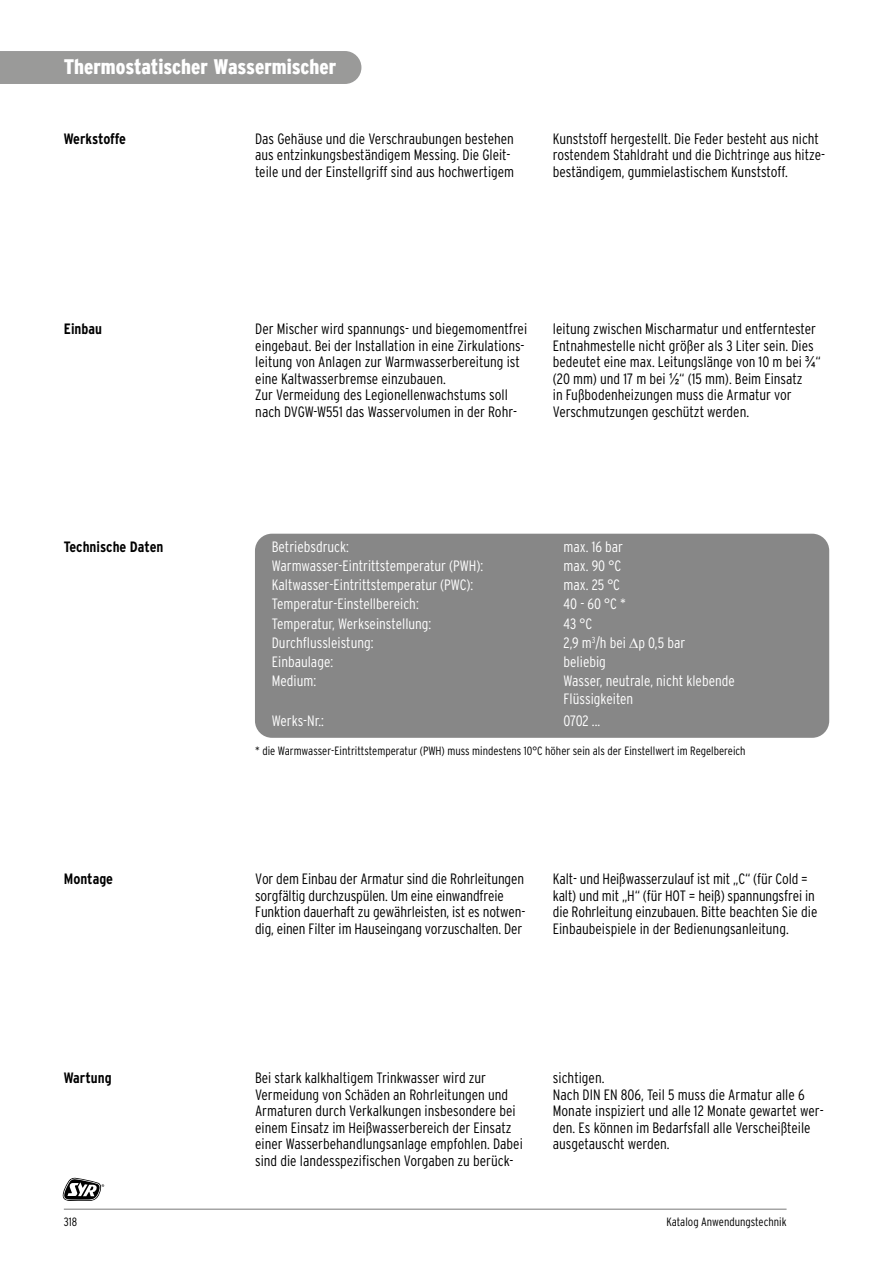
<style>
.page{position:relative;width:893px;height:1263px;background:#fff}
.page>*{position:absolute;margin:0;border:0;box-sizing:border-box;transform-origin:0 0}
.t1{font:900 condensed 21px "Interstate";color:#fff}
.t2{font:300 condensed 15px/16.5px "Interstate";color:#000}
.t3{font:300 condensed 15px/18px "Interstate";color:#fff}
.t4{font:700 condensed 15px "Interstate";color:#000}
.t5{font:300 condensed 12px "Interstate";color:#000}
.s1{font-family:"Arial Narrow";font-weight:400;font-stretch:normal}
</style>
<div class="page">
<div style="left:255px;top:534px;width:574px;height:204px;background:#878787;border-radius:17px"></div>
<svg style="left:63px;top:1178px;width:41px;height:23px"></svg>
<hr style="left:64px;top:1209px;width:723px;height:1px;background:#000">
<div style="left:0;top:51px;width:361px;height:33px;background:#9a9a99"></div>
<h1 class="t1" style="left:64px;top:55px;width:274px">Thermostatischer Wassermischer</h1>
<p class="t4" style="left:64px;top:129px;width:64px">Werkstoffe</p>
<p class="t2" style="left:255px;top:130px;width:261px">Das Gehäuse und die Verschraubungen bestehen aus entzinkungsbeständigem Messing. Die Gleit&shy;teile und der Einstellgriff sind aus hochwertigem</p>
<p class="t2" style="left:553px;top:130px;width:274px">Kunststoff hergestellt. Die Feder besteht aus nicht rostendem Stahldraht und die Dichtringe aus hitze&shy;beständigem, gummielastischem Kunststoff.</p>
<p class="t4" style="left:64px;top:320px;width:40px">Einbau</p>
<p class="t2" style="left:255px;top:320px;width:273px">Der Mischer wird spannungs- und biegemomentfrei eingebaut. Bei der Installation in eine Zirkulations&shy;leitung von Anlagen zur Warmwasserbereitung ist eine Kaltwasserbremse einzubauen.<br>Zur Vermeidung des Legionellenwachstums soll nach DVGW-W551 das Wasservolumen in der Rohr-</p>
<p class="t2" style="left:553px;top:320px;width:269px">leitung zwischen Mischarmatur und entferntester Entnahmestelle nicht größer als 3 Liter sein. Dies bedeutet eine max. Leitungslänge von 10 m bei <span class="s1">¾</span>“ (20 mm) und 17 m bei <span class="s1">½</span>“ (15 mm). Beim Einsatz<br>in Fußbodenheizungen muss die Armatur vor Verschmutzungen geschützt werden.</p>
<p class="t4" style="left:64px;top:538px;width:101px">Technische Daten</p>
<p class="t4" style="left:64px;top:870px;width:51px">Montage</p>
<p class="t3" style="left:272px;top:538px;width:79px">Betriebsdruck:</p>
<p class="t3" style="left:564px;top:538px;width:61px">max. 16 bar</p>
<p class="t3" style="left:272px;top:557px;width:213px">Warmwasser-Eintrittstemperatur (PWH):</p>
<p class="t3" style="left:564px;top:557px;width:59px">max. 90 °C</p>
<p class="t3" style="left:272px;top:576px;width:203px">Kaltwasser-Eintrittstemperatur (PWC):</p>
<p class="t3" style="left:564px;top:576px;width:58px">max. 25 °C</p>
<p class="t3" style="left:272px;top:595px;width:148px">Temperatur-Einstellbereich:</p>
<p class="t3" style="left:564px;top:595px;width:64px">40 - 60 °C *</p>
<p class="t3" style="left:272px;top:614px;width:161px">Temperatur, Werkseinstellung:</p>
<p class="t3" style="left:564px;top:614px;width:30px">43 °C</p>
<p class="t3" style="left:272px;top:633px;width:103px">Durchflussleistung:</p>
<p class="t3" style="left:564px;top:633px;width:123px">2,9 m<sup>3</sup>/h bei p 0,5 bar</p>
<p class="t3" style="left:272px;top:652px;width:63px">Einbaulage:</p>
<p class="t3" style="left:564px;top:652px;width:44px">beliebig</p>
<p class="t3" style="left:272px;top:672px;width:46px">Medium:</p>
<p class="t3" style="left:564px;top:672px;width:173px">Wasser, neutrale, nicht klebende<br>Flüssigkeiten</p>
<p class="t3" style="left:272px;top:711px;width:54px">Werks-Nr.:</p>
<p class="t3" style="left:564px;top:711px;width:38px">0702 ...</p>
<p class="t5" style="left:255px;top:744px;width:492px">* die Warmwasser-Eintrittstemperatur (PWH) muss mindestens 10°C höher sein als der Einstellwert im Regelbereich</p>
<p class="t2" style="left:255px;top:870px;width:272px">Vor dem Einbau der Armatur sind die Rohrleitungen sorgfältig durchzuspülen. Um eine einwandfreie Funktion dauerhaft zu gewährleisten, ist es notwen&shy;dig, einen Filter im Hauseingang vorzuschalten. Der</p>
<p class="t2" style="left:553px;top:870px;width:266px">Kalt- und Heißwasserzulauf ist mit „C“ (für Cold = kalt) und mit „H“ (für HOT = heiß) spannungsfrei in die Rohrleitung einzubauen. Bitte beachten Sie die Einbaubeispiele in der Bedienungsanleitung.</p>
<p class="t4" style="left:64px;top:1069px;width:49px">Wartung</p>
<p class="t2" style="left:553px;top:1069px;width:272px">sichtigen.<br>Nach DIN EN 806, Teil 5 muss die Armatur alle 6<br>Monate inspiziert und alle 12 Monate gewartet wer&shy;den. Es können im Bedarfsfall alle Verscheißteile ausgetauscht werden.</p>
<p class="t2" style="left:255px;top:1069px;width:269px">Bei stark kalkhaltigem Trinkwasser wird zur Vermeidung von Schäden an Rohrleitungen und Armaturen durch Verkalkungen insbesondere bei einem Einsatz im Heißwasserbereich der Einsatz einer Wasserbehandlungsanlage empfohlen. Dabei sind die landesspezifischen Vorgaben zu berück-</p>
<p class="t5" style="left:64px;top:1215px;width:15px">318</p>
<p class="t5" style="left:666px;top:1215px;width:122px">Katalog Anwendungstechnik</p>
</div>
